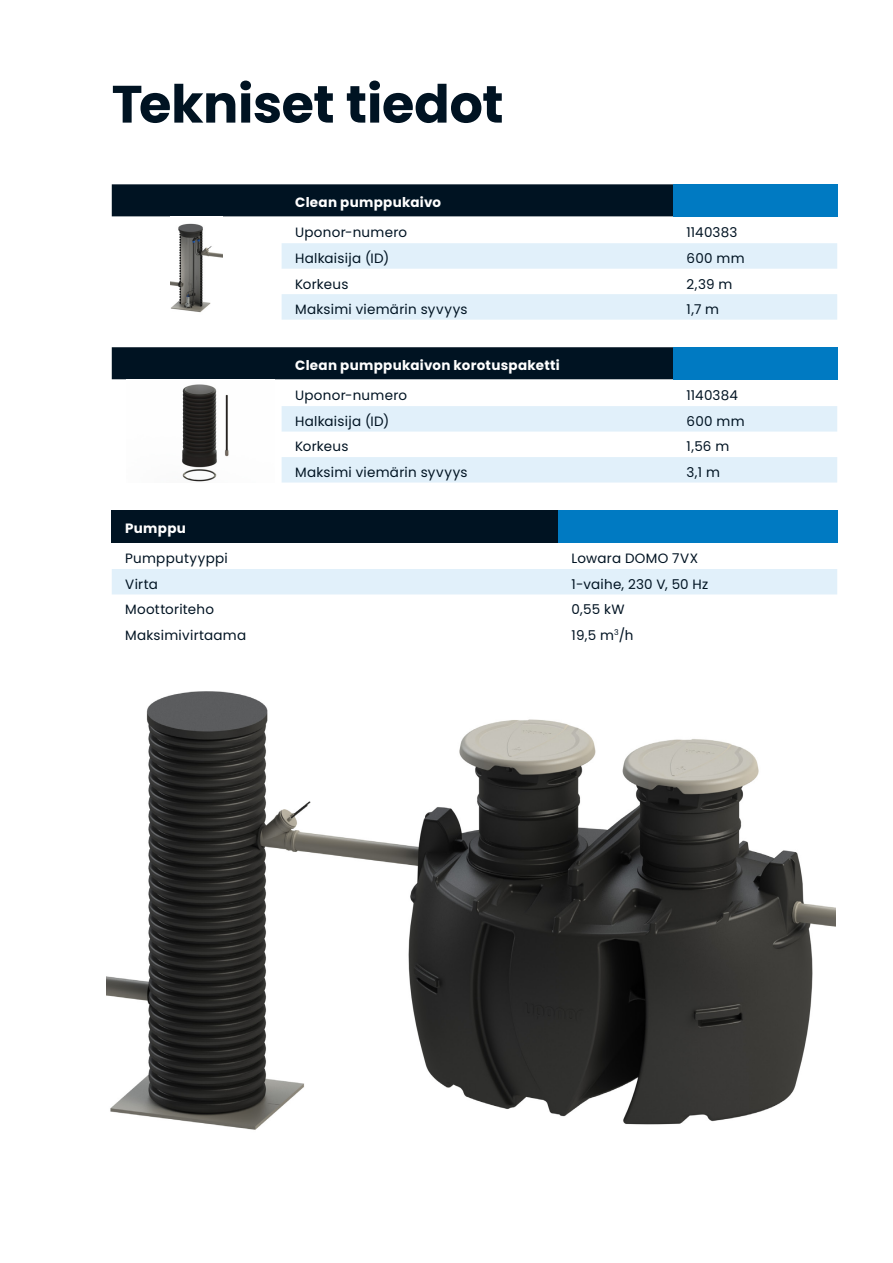
<style>
.page{position:relative;width:893px;height:1263px;background:#fff}
.page>*{position:absolute;margin:0;border:0;box-sizing:border-box;transform-origin:0 0}
.t1{font:700 52.5px "Poppins";letter-spacing:-.01em;color:#001322}
.t2{font:13.5px "Poppins";letter-spacing:.02em;color:#001322}
.t3{font:700 13.5px "Poppins";letter-spacing:.02em;color:#fff}
</style>
<div class="page">
<div style="left:112px;top:184px;width:561px;height:32px;background:#001322"></div>
<div style="left:673px;top:184px;width:164px;height:32px;background:#007ac2"></div>
<svg style="left:282px;top:243px;width:555px;height:77px"></svg>
<img style="left:171px;top:223px;width:52px;height:90px">
<div style="left:112px;top:347px;width:561px;height:32px;background:#001322"></div>
<div style="left:673px;top:347px;width:164px;height:32px;background:#007ac2"></div>
<svg style="left:282px;top:406px;width:555px;height:76px"></svg>
<img style="left:182px;top:384px;width:47px;height:98px">
<div style="left:112px;top:510px;width:446px;height:32px;background:#001322"></div>
<div style="left:558px;top:510px;width:279px;height:32px;background:#007ac2"></div>
<div style="left:112px;top:569px;width:725px;height:25px;background:#e1f0fa"></div>
<img style="left:106px;top:691px;width:729px;height:439px">
<h1 class="t1" style="left:112px;top:74px;width:393px">Tekniset tiedot</h1>
<p class="t3" style="left:295px;top:195px;width:147px">Clean pumppukaivo</p>
<p class="t2" style="left:295px;top:224px;width:114px">Uponor-numero</p>
<p class="t2" style="left:687px;top:224px;width:52px">1140383</p>
<p class="t2" style="left:295px;top:250px;width:96px">Halkaisija (ID)</p>
<p class="t2" style="left:687px;top:250px;width:59px">600 mm</p>
<p class="t2" style="left:295px;top:276px;width:55px">Korkeus</p>
<p class="t2" style="left:687px;top:276px;width:47px">2,39 m</p>
<p class="t2" style="left:295px;top:301px;width:174px">Maksimi viemärin syvyys</p>
<p class="t2" style="left:687px;top:301px;width:34px">1,7 m</p>
<p class="t3" style="left:295px;top:358px;width:266px">Clean pumppukaivon korotuspaketti</p>
<p class="t2" style="left:295px;top:387px;width:114px">Uponor-numero</p>
<p class="t2" style="left:687px;top:387px;width:53px">1140384</p>
<p class="t2" style="left:295px;top:413px;width:96px">Halkaisija (ID)</p>
<p class="t2" style="left:687px;top:413px;width:59px">600 mm</p>
<p class="t2" style="left:295px;top:439px;width:55px">Korkeus</p>
<p class="t2" style="left:687px;top:439px;width:44px">1,56 m</p>
<p class="t2" style="left:295px;top:464px;width:174px">Maksimi viemärin syvyys</p>
<p class="t2" style="left:687px;top:464px;width:35px">3,1 m</p>
<p class="t3" style="left:125px;top:521px;width:62px">Pumppu</p>
<p class="t2" style="left:125px;top:550px;width:104px">Pumpputyyppi</p>
<p class="t2" style="left:572px;top:550px;width:128px">Lowara DOMO 7VX</p>
<p class="t2" style="left:125px;top:576px;width:34px">Virta</p>
<p class="t2" style="left:572px;top:576px;width:138px">1-vaihe, 230 V, 50 Hz</p>
<p class="t2" style="left:125px;top:602px;width:90px">Moottoriteho</p>
<p class="t2" style="left:572px;top:602px;width:54px">0,55 kW</p>
<p class="t2" style="left:125px;top:627px;width:123px">Maksimivirtaama</p>
<p class="t2" style="left:572px;top:627px;width:63px">19,5 m<sup>3</sup>/h</p>
</div>
